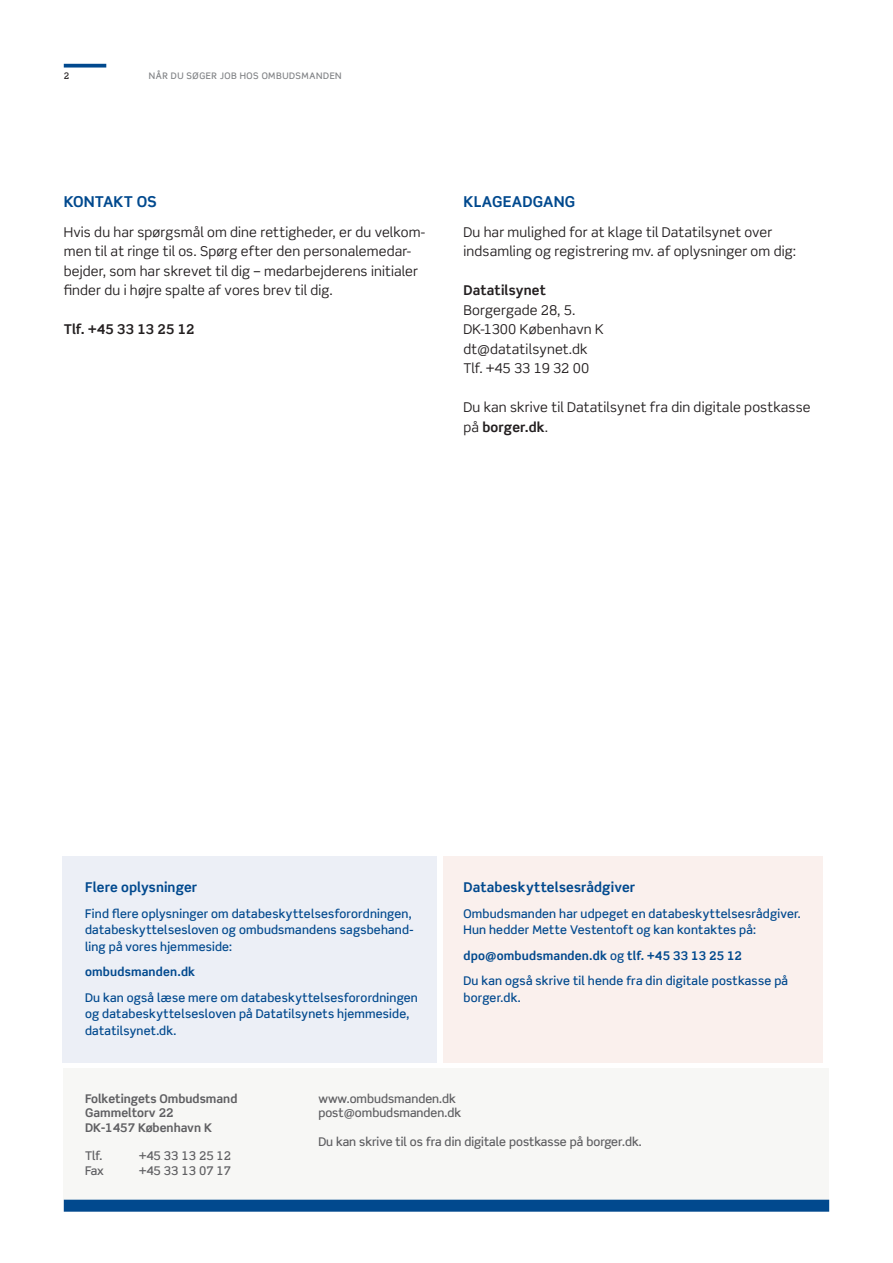
<style>
.page{position:relative;width:893px;height:1263px;background:#fff}
.page>*{position:absolute;margin:0;border:0;box-sizing:border-box;transform-origin:0 0}
.t1{font:700 15px "Scene Std";letter-spacing:.01em;color:#01498e}
.t2{font:13.5px/19.5px "Scene Std";letter-spacing:.01em;color:#231f20}
.t3{font:700 13.5px "Scene Std";letter-spacing:.01em;color:#01498e}
.t4{font:700 13.5px "Scene Std";letter-spacing:.01em;color:#231f20}
.t5{font:500 12px/16.5px "Scene Std";letter-spacing:.015em;color:#01498e}
.t6{font:500 12px/14.4px "Scene Std";color:#5f5f62}
.t7{font:700 12px/14.4px "Scene Std";color:#5f5f62}
.t8{font:700 12px "Scene Std";letter-spacing:.015em;color:#01498e}
.t9{font:500 9px "Scene Std";letter-spacing:.065em;color:#808285}
.t10{font:500 9px "Scene Std";color:#231f20}
.s1{font-weight:700}
</style>
<div class="page">
<svg style="left:64px;top:64px;width:42px;height:4px"></svg>
<div style="left:64px;top:1068px;width:765px;height:132px;background:#f7f7f5"></div>
<div style="left:63px;top:856px;width:374px;height:207px;background:#eceff6"></div>
<div style="left:443px;top:856px;width:379px;height:207px;background:#faf0ed"></div>
<div style="left:64px;top:1200px;width:765px;height:12px;background:#01498e"></div>
<p class="t10" style="left:64px;top:70px;width:7px">2</p>
<p class="t9" style="left:149px;top:70px;width:194px">NÅR DU SØGER JOB HOS OMBUDSMANDEN</p>
<p class="t1" style="left:64px;top:193px;width:94px">KONTAKT OS</p>
<p class="t2" style="left:64px;top:222px;width:363px">Hvis du har spørgsmål om dine rettigheder, er du velkom&shy;men til at ringe til os. Spørg efter den personalemedar&shy;bejder, som har skrevet til dig – medarbejderens initialer finder du i højre spalte af vores brev til dig.</p>
<p class="t4" style="left:64px;top:321px;width:132px">Tlf. +45 33 13 25 12</p>
<p class="t1" style="left:463px;top:193px;width:113px">KLAGEADGANG</p>
<p class="t2" style="left:463px;top:222px;width:334px">Du har mulighed for at klage til Datatilsynet over indsamling og registrering mv. af oplysninger om dig:</p>
<p class="t4" style="left:463px;top:282px;width:84px">Datatilsynet</p>
<p class="t2" style="left:463px;top:300px;width:142px">Borgergade 28, 5.<br>DK-1300 København K dt@datatilsynet.dk<br>Tlf. +45 33 19 32 00</p>
<p class="t2" style="left:463px;top:397px;width:349px">Du kan skrive til Datatilsynet fra din digitale postkasse på <span class="s1">borger.dk</span>.</p>
<p class="t3" style="left:85px;top:879px;width:114px">Flere oplysninger</p>
<p class="t5" style="left:85px;top:905px;width:330px">Find flere oplysninger om databeskyttelsesforordningen, databeskyttelsesloven og ombudsmandens sagsbehand&shy;ling på vores hjemmeside:</p>
<p class="t8" style="left:85px;top:964px;width:112px">ombudsmanden.dk</p>
<p class="t5" style="left:85px;top:989px;width:334px">Du kan også læse mere om databeskyttelsesforordningen og databeskyttelsesloven på Datatilsynets hjemmeside, datatilsynet.dk.</p>
<p class="t3" style="left:463px;top:879px;width:173px">Databeskyttelsesrådgiver</p>
<p class="t5" style="left:463px;top:905px;width:339px">Ombudsmanden har udpeget en databeskyttelsesrådgiver.<br>Hun hedder Mette Vestentoft og kan kontaktes på:</p>
<p class="t5" style="left:463px;top:942px;width:326px;line-height:25.5px"><span class="s1">dpo@ombudsmanden.dk</span> og <span class="s1">tlf. +45 33 13 25 12<br></span>Du kan også skrive til hende fra din digitale postkasse på</p>
<p class="t5" style="left:463px;top:989px;width:59px">borger.dk.</p>
<p class="t7" style="left:85px;top:1091px;width:154px">Folketingets Ombudsmand<br>Gammeltorv 22<br>DK-1457 København K</p>
<p class="t6" style="left:85px;top:1149px;width:19px">Tlf.</p>
<p class="t6" style="left:139px;top:1149px;width:94px">+45 33 13 25 12</p>
<p class="t6" style="left:85px;top:1163px;width:20px">Fax</p>
<p class="t6" style="left:139px;top:1163px;width:94px">+45 33 13 07 17</p>
<p class="t6" style="left:318px;top:1091px;width:144px">www.ombudsmanden.dk post@ombudsmanden.dk</p>
<p class="t6" style="left:318px;top:1134px;width:325px">Du kan skrive til os fra din digitale postkasse på borger.dk.</p>
</div>
